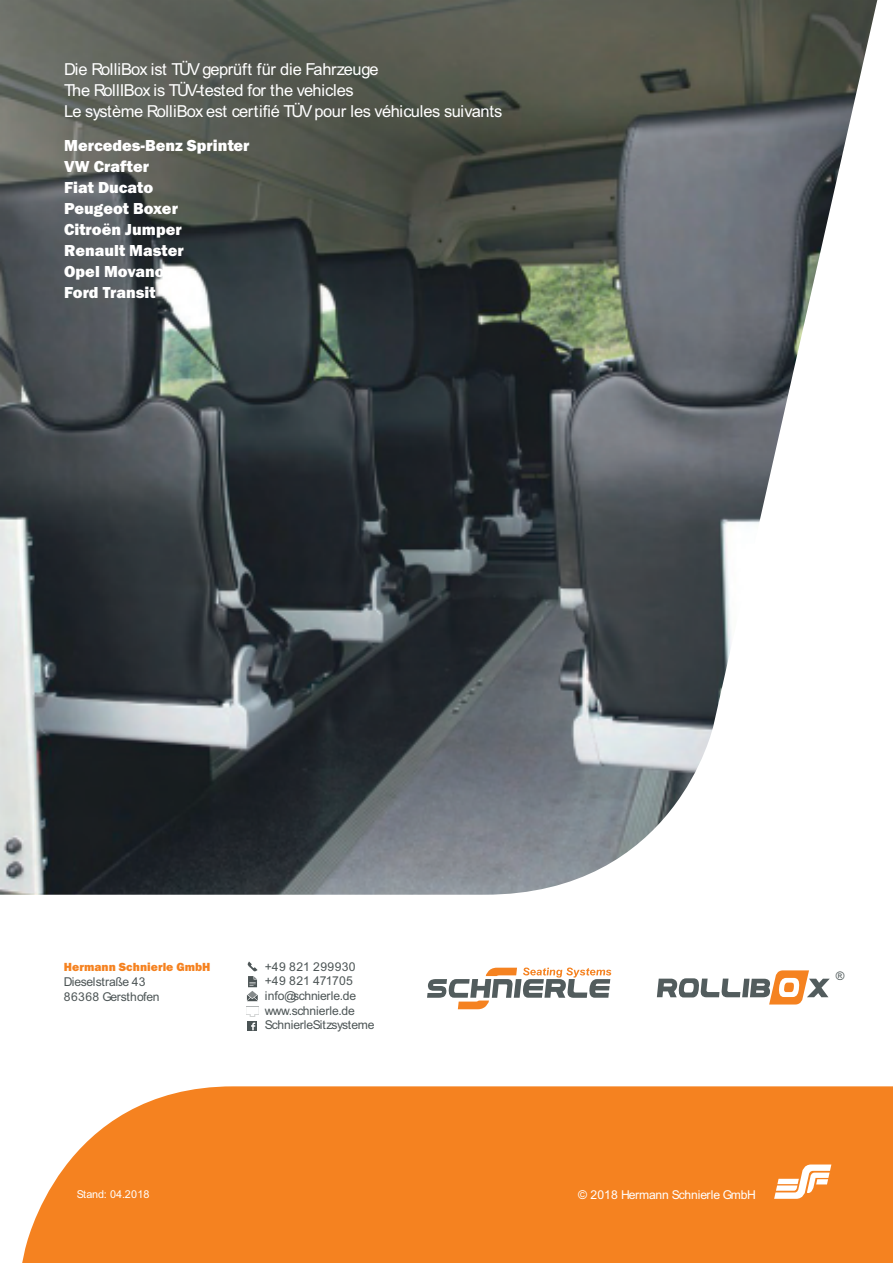
<style>
.page{position:relative;width:893px;height:1263px;background:#fff}
.page>*{position:absolute;margin:0;border:0;box-sizing:border-box;transform-origin:0 0}
.t1{font:16.5px/21px "Arial";letter-spacing:-.03em;color:#fff}
.t2{font:800 16.5px/21px "Franklin Gothic";color:#fff}
.t3{font:12.15px/14.5px "Arial";letter-spacing:-.01em;color:#4d5556}
.t4{font:12.15px "Arial";letter-spacing:-.015em;color:#fff}
.t5{font:800 12.15px "Franklin Gothic";color:#f58220}
.t6{font:11.85px "Arial";color:#525c5d}
.t7{font:10.8px "Arial";color:#fff}
</style>
<div class="page">
<img style="left:0;top:0;width:878px;height:895px">
<div style="left:22px;top:1086px;width:871px;height:177px;background:#f58220"></div>
<svg style="left:246px;top:961px;width:13px;height:55px"></svg>
<div style="left:247px;top:1007px;width:11px;height:6px;background:#fff"></div>
<svg style="left:248px;top:1021px;width:9px;height:9px"></svg>
<svg style="left:251px;top:1022px;width:4px;height:8px"></svg>
<svg style="left:657px;top:970px;width:173px;height:34px"></svg>
<svg style="left:774px;top:1164px;width:57px;height:35px"></svg>
<svg style="left:427px;top:967px;width:184px;height:42px"></svg>
<p class="t1" style="left:64px;top:60px;width:440px">Die RolliBox ist TÜV geprüft für die Fahrzeuge<br>The RollIBox is TÜV-tested for the vehicles<br>Le système RolliBox est certifié TÜV pour les véhicules suivants</p>
<p class="t2" style="left:64px;top:136px;width:187px">Mercedes-Benz Sprinter<br>VW Crafter<br>Fiat Ducato<br>Peugeot Boxer<br>Citroën Jumper<br>Renault Master<br>Opel Movano<br>Ford Transit</p>
<p class="t5" style="left:64px;top:963px;width:148px">Hermann Schnierle GmbH</p>
<p class="t3" style="left:64px;top:975px;width:97px">Dieselstraße 43<br>86368 Gersthofen</p>
<p class="t3" style="left:265px;top:960px;width:111px">+49 821 299930 +49 821 471705 info@schnierle.de www.schnierle.de<br>SchnierleSitzsysteme</p>
<p class="t7" style="left:77px;top:1190px;width:74px">Stand: 04.2018</p>
<p class="t4" style="left:578px;top:1190px;width:179px">© 2018 Hermann Schnierle GmbH</p>
<p class="t6" style="left:836px;top:971px;width:10px">®</p>
</div>
